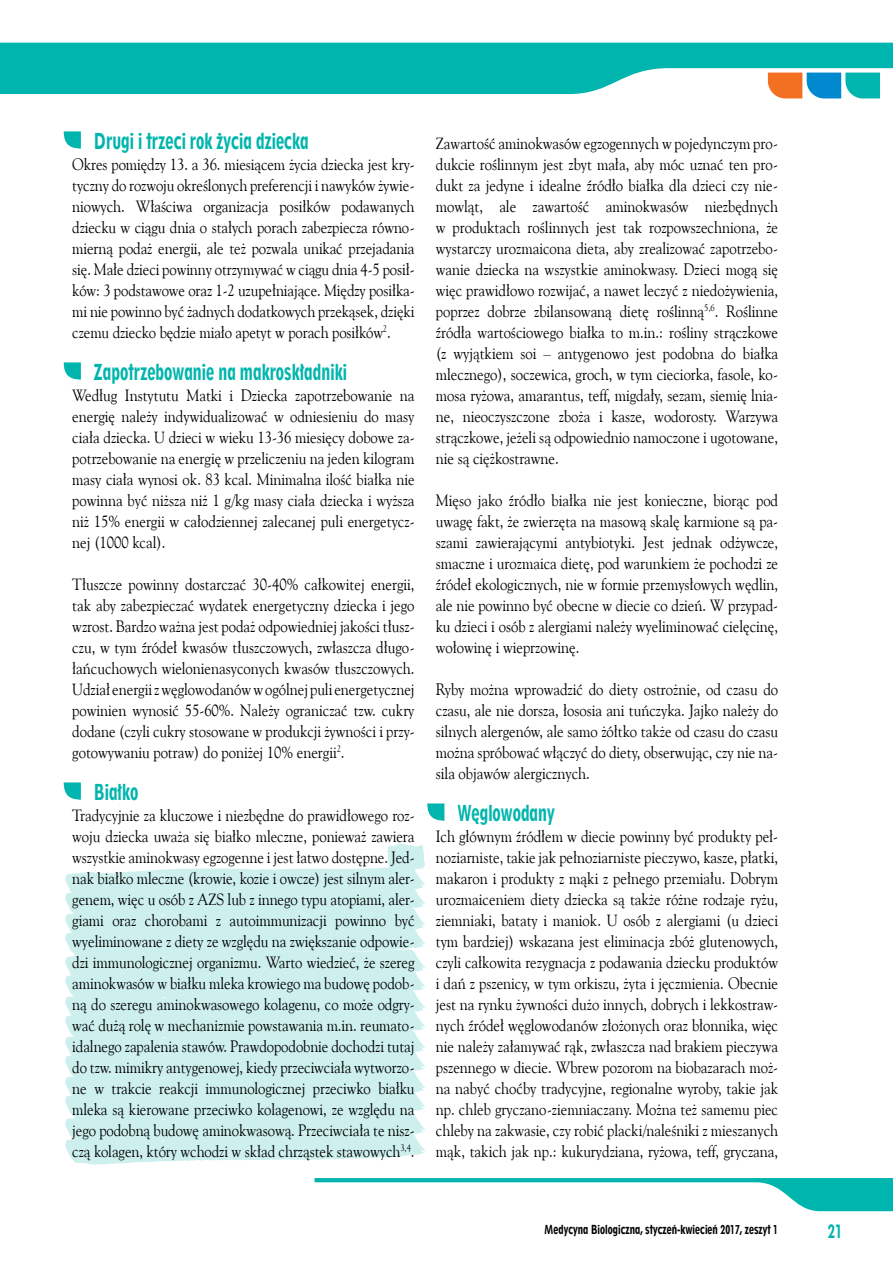
<style>
.page{position:relative;width:893px;height:1263px;background:#fff}
.page>*{position:absolute;margin:0;border:0;box-sizing:border-box;transform-origin:0 0}
.t1{font:20.7px "Geometr 212 Hv Cn EU";color:#00b5ad;scale:.72 1}
.t2{font:17.55px "Geometr 212 Hv Cn EU";color:#00b5ad;scale:.77 1}
.t3{font:16.5px/21px "Goudy Ol St EU";letter-spacing:-.005em;color:#000;text-align:justify;scale:.9 1}
.t4{font:11.7px "Geometr 212 Hv Cn EU";color:#000;scale:.77 1}
</style>
<div class="page">
<svg style="left:65px;top:844px;width:361px;height:321px;background:#d2f1ef"></svg>
<svg style="left:0;top:43px;width:893px;height:51px;background:#1bbdb5"></svg>
<svg style="left:315px;top:1178px;width:578px;height:33px"></svg>
<svg style="left:63px;top:782px;width:18px;height:18px"></svg>
<svg style="left:63px;top:131px;width:18px;height:18px"></svg>
<svg style="left:63px;top:362px;width:18px;height:18px"></svg>
<svg style="left:427px;top:803px;width:17px;height:18px"></svg>
<svg style="left:768px;top:73px;width:112px;height:25px;background:#699e99"></svg>
<p class="t1" style="left:94px;top:127px;width:301px">Drugi i trzeci rok życia dziecka</p>
<p class="t3" style="left:72px;top:154px;width:382px">Okres pomiędzy 13. a 36. miesiącem życia dziecka jest kry&shy;tyczny do rozwoju określonych preferencji i nawyków żywie&shy;niowych. Właściwa organizacja posiłków podawanych dziecku w ciągu dnia o stałych porach zabezpiecza równo&shy;mierną podaż energii, ale też pozwala unikać przejadania się. Małe dzieci powinny otrzymywać w ciągu dnia 4-5 posił&shy;ków: 3 podstawowe oraz 1-2 uzupełniające. Między posiłka&shy;mi nie powinno być żadnych dodatkowych przekąsek, dzięki czemu dziecko będzie miało apetyt w porach posiłków<sup>2</sup>.</p>
<p class="t1" style="left:94px;top:358px;width:353px">Zapotrzebowanie na makroskładniki</p>
<p class="t3" style="left:72px;top:385px;width:382px">Według Instytutu Matki i Dziecka zapotrzebowanie na energię należy indywidualizować w odniesieniu do masy ciała dziecka. U dzieci w wieku 13-36 miesięcy dobowe za&shy;potrzebowanie na energię w przeliczeniu na jeden kilogram masy ciała wynosi ok. 83 kcal. Minimalna ilość białka nie powinna być niższa niż 1 g/kg masy ciała dziecka i wyższa niż 15% energii w całodziennej zalecanej puli energetycz&shy;nej (1000 kcal).</p>
<p class="t3" style="left:72px;top:574px;width:382px">Tłuszcze powinny dostarczać 30-40% całkowitej energii, tak aby zabezpieczać wydatek energetyczny dziecka i jego wzrost. Bardzo ważna jest podaż odpowiedniej jakości tłusz&shy;czu, w tym źródeł kwasów tłuszczowych, zwłaszcza długo&shy;łańcuchowych wielonienasyconych kwasów tłuszczowych.<br>Udział energii z węglowodanów w ogólnej puli energetycznej powinien wynosić 55-60%. Należy ograniczać tzw. cukry dodane (czyli cukry stosowane w produkcji żywności i przy&shy;gotowywaniu potraw) do poniżej 10% energii<sup>2</sup>.</p>
<p class="t1" style="left:94px;top:778px;width:64px">Białko</p>
<p class="t3" style="left:72px;top:805px;width:382px">Tradycyjnie za kluczowe i niezbędne do prawidłowego roz&shy;woju dziecka uważa się białko mleczne, ponieważ zawiera wszystkie aminokwasy egzogenne i jest łatwo dostępne. Jed&shy;nak białko mleczne (krowie, kozie i owcze) jest silnym aler&shy;genem, więc u osób z AZS lub z innego typu atopiami, aler&shy;giami oraz chorobami z autoimmunizacji powinno być wyeliminowane z diety ze względu na zwiększanie odpowie&shy;dzi immunologicznej organizmu. Warto wiedzieć, że szereg aminokwasów w białku mleka krowiego ma budowę podob&shy;ną do szeregu aminokwasowego kolagenu, co może odgry&shy;wać dużą rolę w mechanizmie powstawania m.in. reumato&shy;idalnego zapalenia stawów. Prawdopodobnie dochodzi tutaj do tzw. mimikry antygenowej, kiedy przeciwciała wytworzo&shy;ne w trakcie reakcji immunologicznej przeciwko białku mleka są kierowane przeciwko kolagenowi, ze względu na jego podobną budowę aminokwasową. Przeciwciała te nisz&shy;czą kolagen, który wchodzi w skład chrząstek stawowych<sup>3,4</sup>.</p>
<p class="t3" style="left:436px;top:133px;width:382px">Zawartość aminokwasów egzogennych w pojedynczym pro&shy;dukcie roślinnym jest zbyt mała, aby móc uznać ten pro&shy;dukt za jedyne i idealne źródło białka dla dzieci czy nie&shy;mowląt, ale zawartość aminokwasów niezbędnych w produktach roślinnych jest tak rozpowszechniona, że wystarczy urozmaicona dieta, aby zrealizować zapotrzebo&shy;wanie dziecka na wszystkie aminokwasy. Dzieci mogą się więc prawidłowo rozwijać, a nawet leczyć z niedożywienia, poprzez dobrze zbilansowaną dietę roślinną<sup>5,6</sup>. Roślinne źródła wartościowego białka to m.in.: rośliny strączkowe (z wyjątkiem soi – antygenowo jest podobna do białka mlecznego), soczewica, groch, w tym cieciorka, fasole, ko&shy;mosa ryżowa, amarantus, teff, migdały, sezam, siemię lnia&shy;ne, nieoczyszczone zboża i kasze, wodorosty. Warzywa strączkowe, jeżeli są odpowiednio namoczone i ugotowane, nie są ciężkostrawne.</p>
<p class="t3" style="left:436px;top:490px;width:382px">Mięso jako źródło białka nie jest konieczne, biorąc pod uwagę fakt, że zwierzęta na masową skalę karmione są pa&shy;szami zawierającymi antybiotyki. Jest jednak odżywcze, smaczne i urozmaica dietę, pod warunkiem że pochodzi ze źródeł ekologicznych, nie w formie przemysłowych wędlin, ale nie powinno być obecne w diecie co dzień. W przypad&shy;ku dzieci i osób z alergiami należy wyeliminować cielęcinę, wołowinę i wieprzowinę.</p>
<p class="t3" style="left:436px;top:679px;width:382px">Ryby można wprowadzić do diety ostrożnie, od czasu do czasu, ale nie dorsza, łososia ani tuńczyka. Jajko należy do silnych alergenów, ale samo żółtko także od czasu do czasu można spróbować włączyć do diety, obserwując, czy nie na&shy;sila objawów alergicznych.</p>
<p class="t1" style="left:457px;top:799px;width:137px">Węglowodany</p>
<p class="t3" style="left:436px;top:826px;width:382px">Ich głównym źródłem w diecie powinny być produkty peł&shy;noziarniste, takie jak pełnoziarniste pieczywo, kasze, płatki, makaron i produkty z mąki z pełnego przemiału. Dobrym urozmaiceniem diety dziecka są także różne rodzaje ryżu, ziemniaki, bataty i maniok. U osób z alergiami (u dzieci tym bardziej) wskazana jest eliminacja zbóż glutenowych, czyli całkowita rezygnacja z podawania dziecku produktów i dań z pszenicy, w tym orkiszu, żyta i jęczmienia. Obecnie jest na rynku żywności dużo innych, dobrych i lekkostraw&shy;nych źródeł węglowodanów złożonych oraz błonnika, więc nie należy załamywać rąk, zwłaszcza nad brakiem pieczywa pszennego w diecie. Wbrew pozorom na biobazarach moż&shy;na nabyć choćby tradycyjne, regionalne wyroby, takie jak np. chleb gryczano-ziemniaczany. Można też samemu piec chleby na zakwasie, czy robić placki/naleśniki z mieszanych mąk, takich jak np.: kukurydziana, ryżowa, teff, gryczana,</p>
<p class="t4" style="left:544px;top:1222px;width:305px">Medycyna Biologiczna, styczeń-kwiecień 2017, zeszyt 1</p>
<p class="t2" style="left:828px;top:1219px;width:21px">21</p>
</div>
